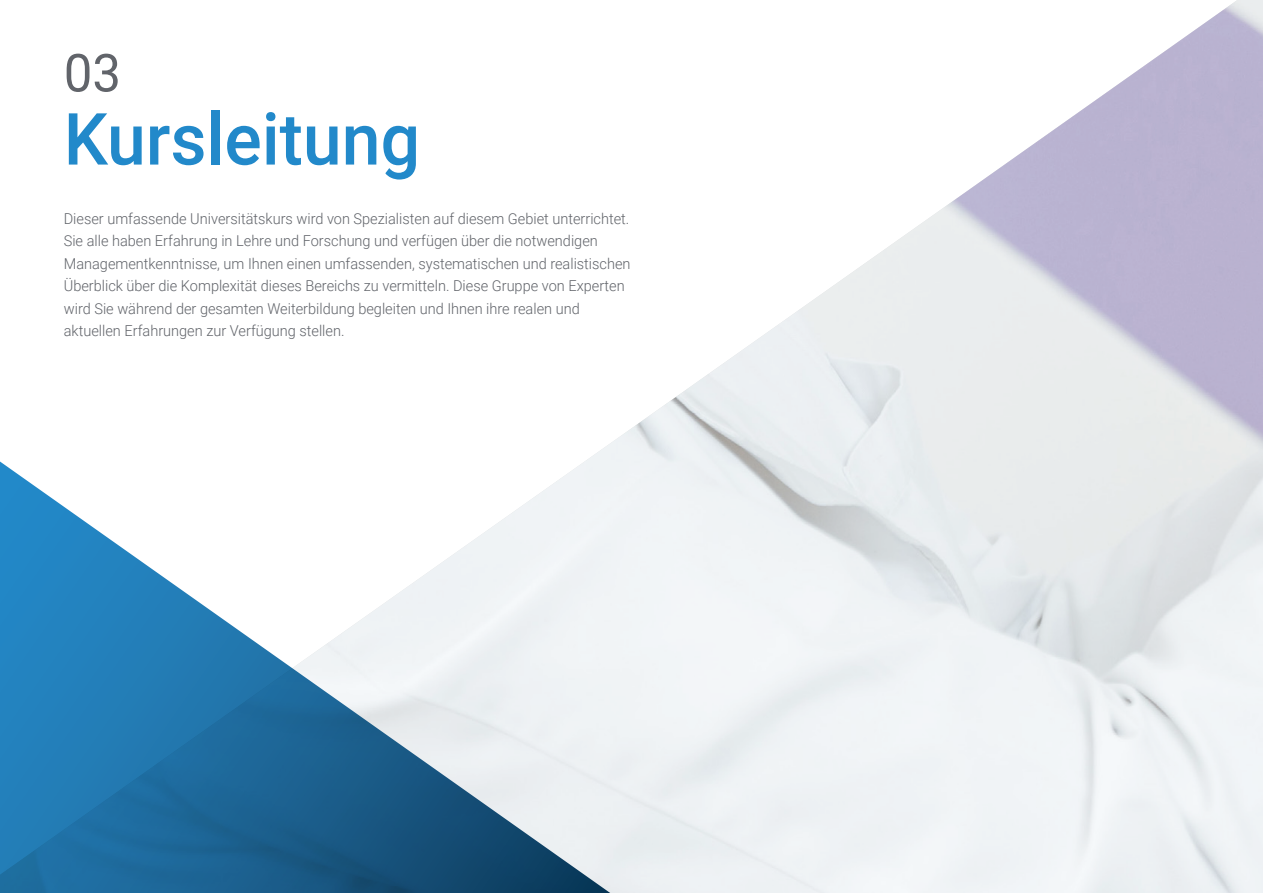
<style>
.page{position:relative;width:1263px;height:893px;background:#fff}
.page>*{position:absolute;margin:0;border:0;box-sizing:border-box;transform-origin:0 0}
.t1{font:500 72px "Roboto";color:#2289ca}
.t2{font:52.5px "Roboto";color:#61646a}
.t3{font:300 15px/22.5px "Roboto";color:#61646a}
</style>
<div class="page">
<svg style="left:0;top:446px;width:640px;height:447px"></svg>
<h2 class="t2" style="left:64px;top:36px;width:59px">03</h2>
<h1 class="t1" style="left:64px;top:89px;width:358px">Kursleitung</h1>
<p class="t3" style="left:64px;top:207px;width:568px">Dieser umfassende Universitätskurs wird von Spezialisten auf diesem Gebiet unterrichtet.<br>Sie alle haben Erfahrung in Lehre und Forschung und verfügen über die notwendigen Managementkenntnisse, um Ihnen einen umfassenden, systematischen und realistischen Überblick über die Komplexität dieses Bereichs zu vermitteln. Diese Gruppe von Experten wird Sie während der gesamten Weiterbildung begleiten und Ihnen ihre realen und aktuellen Erfahrungen zur Verfügung stellen.</p>
</div>
